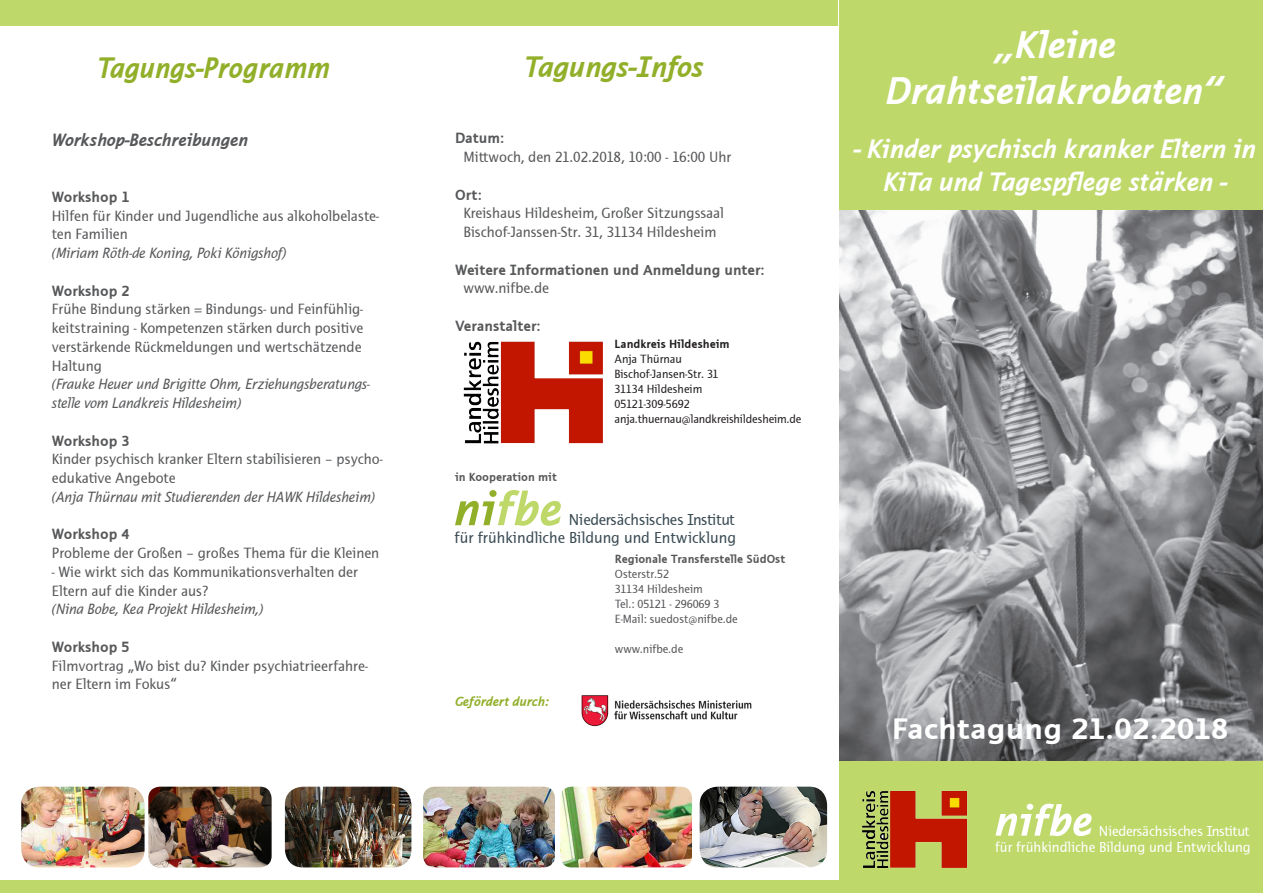
<style>
.page{position:relative;width:1263px;height:893px;background:#fff}
.page>*{position:absolute;margin:0;border:0;box-sizing:border-box;transform-origin:0 0}
.t1{font:italic 700 39px/46.8px "Thordis Sans EF";letter-spacing:-.015em;color:#fff;text-align:center}
.t2{font:700 30px "Thordis Sans EF";letter-spacing:-.005em;color:#fff;scale:1.09 1}
.t3{font:italic 700 30px "Thordis Sans EF";letter-spacing:-.015em;color:#92af2a;scale:.95 1}
.t4{font:italic 700 30px "Thordis Sans EF";letter-spacing:-.015em;color:#92af2a}
.t5{font:italic 700 27px/32.4px "Thordis Sans EF";letter-spacing:-.015em;color:#fff;text-align:center}
.t6{font:italic 700 18px "Thordis Sans EF";letter-spacing:-.015em;color:#57585a}
.t7{font:16.05px/17.7px "Thordis Sans EF";color:#3a4b54;text-align:right}
.t8{font:15px/18.8px "Thordis Sans EF";color:#57585a}
.t9{font:italic 15px/18.8px "Thordis Sans EF";letter-spacing:-.015em;color:#57585a}
.t10{font:700 15px "Thordis Sans EF";color:#57585a}
.t11{font:14.55px/16px "Thordis Sans EF";color:#fff;text-align:right}
.t12{font:italic 700 13.5px "Thordis Sans EF";letter-spacing:-.01em;color:#92af2a}
.t13{font:12px/15px "Thordis Sans EF";letter-spacing:-.01em;color:#231f20}
.t14{font:12px/15px "Thordis Sans EF";color:#57585a}
.t15{font:700 12px "Thordis Sans EF";color:#57585a}
.t16{font:700 12px "Thordis Sans EF";color:#231f20}
</style>
<div class="page">
<div style="left:839px;top:0;width:424px;height:880px;background:#bed86a"></div>
<img style="left:148px;top:787px;width:124px;height:80px">
<svg style="left:455px;top:490px;width:106px;height:36px"></svg>
<img style="left:423px;top:787px;width:132px;height:80px">
<img style="left:560px;top:787px;width:132px;height:80px">
<img style="left:581px;top:695px;width:171px;height:32px">
<div style="left:0;top:0;width:838px;height:26px;background:#bed86a"></div>
<div style="left:0;top:880px;width:1263px;height:13px;background:#bed86a"></div>
<img style="left:21px;top:787px;width:124px;height:80px">
<img style="left:285px;top:787px;width:126px;height:80px">
<img style="left:700px;top:787px;width:127px;height:80px">
<img style="left:839px;top:210px;width:424px;height:550px">
<img style="left:463px;top:341px;width:140px;height:103px">
<svg style="left:995px;top:804px;width:96px;height:32px"></svg>
<img style="left:861px;top:790px;width:107px;height:78px">
<h2 class="t3" style="left:97px;top:51px;width:247px">Tagungs-Programm</h2>
<h2 class="t4" style="left:524px;top:50px;width:181px">Tagungs-Infos</h2>
<p class="t6" style="left:52px;top:130px;width:198px">Workshop-Beschreibungen</p>
<p class="t10" style="left:52px;top:189px;width:79px">Workshop 1</p>
<p class="t8" style="left:52px;top:206px;width:328px">Hilfen für Kinder und Jugendliche aus alkoholbelaste&shy;ten Familien</p>
<p class="t9" style="left:52px;top:244px;width:236px">(Miriam Röth-de Koning, Poki Königshof)</p>
<p class="t10" style="left:52px;top:282px;width:79px">Workshop 2</p>
<p class="t8" style="left:52px;top:300px;width:313px;text-align:justify">Frühe Bindung stärken = Bindungs- und Feinfühlig&shy;keitstraining - Kompetenzen stärken durch positive verstärkende Rückmeldungen und wertschätzende Haltung</p>
<p class="t9" style="left:52px;top:375px;width:320px">(Frauke Heuer und Brigitte Ohm, Erziehungsberatungs&shy;stelle vom Landkreis Hildesheim)</p>
<p class="t10" style="left:52px;top:432px;width:79px">Workshop 3</p>
<p class="t8" style="left:52px;top:450px;width:332px">Kinder psychisch kranker Eltern stabilisieren – psycho&shy;edukative Angebote</p>
<p class="t9" style="left:52px;top:487px;width:325px">(Anja Thürnau mit Studierenden der HAWK Hildesheim)</p>
<p class="t10" style="left:52px;top:526px;width:79px">Workshop 4</p>
<p class="t8" style="left:52px;top:544px;width:329px">Probleme der Großen – großes Thema für die Kleinen</p>
<p class="t8" style="left:52px;top:562px;width:308px">- Wie wirkt sich das Kommunikationsverhalten der<br>Eltern auf die Kinder aus?</p>
<p class="t9" style="left:52px;top:600px;width:213px">(Nina Bobe, Kea Projekt Hildesheim,)</p>
<p class="t10" style="left:52px;top:639px;width:79px">Workshop 5</p>
<p class="t8" style="left:52px;top:656px;width:318px">Filmvortrag „Wo bist du? Kinder psychiatrieerfahre&shy;ner Eltern im Fokus“</p>
<p class="t10" style="left:455px;top:130px;width:51px">Datum:</p>
<p class="t8" style="left:463px;top:148px;width:269px">Mittwoch, den 21.02.2018, 10:00 - 16:00 Uhr</p>
<p class="t10" style="left:455px;top:186px;width:28px">Ort:</p>
<p class="t8" style="left:463px;top:204px;width:262px">Kreishaus Hildesheim, Großer Sitzungssaal<br>Bischof-Janssen-Str. 31, 31134 Hildesheim</p>
<p class="t10" style="left:455px;top:261px;width:311px">Weitere Informationen und Anmeldung unter:</p>
<p class="t8" style="left:463px;top:279px;width:87px">www.nifbe.de</p>
<p class="t10" style="left:455px;top:317px;width:87px">Veranstalter:</p>
<p class="t16" style="left:614px;top:337px;width:117px">Landkreis Hildesheim</p>
<p class="t13" style="left:614px;top:351px;width:188px">Anja Thürnau<br>Bischof-Jansen-Str. 31<br>31134 Hildesheim<br>05121-309-5692 anja.thuernau@landkreishildesheim.de</p>
<p class="t15" style="left:455px;top:470px;width:104px">in Kooperation mit</p>
<p class="t7" style="left:455px;top:511px;width:283px">Niedersächsisches Institut<br>für frühkindliche Bildung und Entwicklung</p>
<p class="t15" style="left:615px;top:552px;width:172px">Regionale Transferstelle SüdOst</p>
<p class="t14" style="left:615px;top:566px;width:124px">Osterstr.52<br>31134 Hildesheim<br>Tel.: 05121 - 296069 3<br>E-Mail: suedost@nifbe.de</p>
<p class="t14" style="left:615px;top:641px;width:70px">www.nifbe.de</p>
<p class="t12" style="left:455px;top:694px;width:96px">Gefördert durch:</p>
<h1 class="t1" style="left:886px;top:21px;width:340px">„Kleine<br>Drahtseilakrobaten“</h1>
<h3 class="t5" style="left:854px;top:133px;width:404px">- Kinder psychisch kranker Eltern in<br>KiTa und Tagespflege stärken -</h3>
<h2 class="t2" style="left:892px;top:712px;width:310px">Fachtagung 21.02.2018</h2>
<p class="t11" style="left:995px;top:823px;width:257px">Niedersächsisches Institut<br>für frühkindliche Bildung und Entwicklung</p>
</div>
